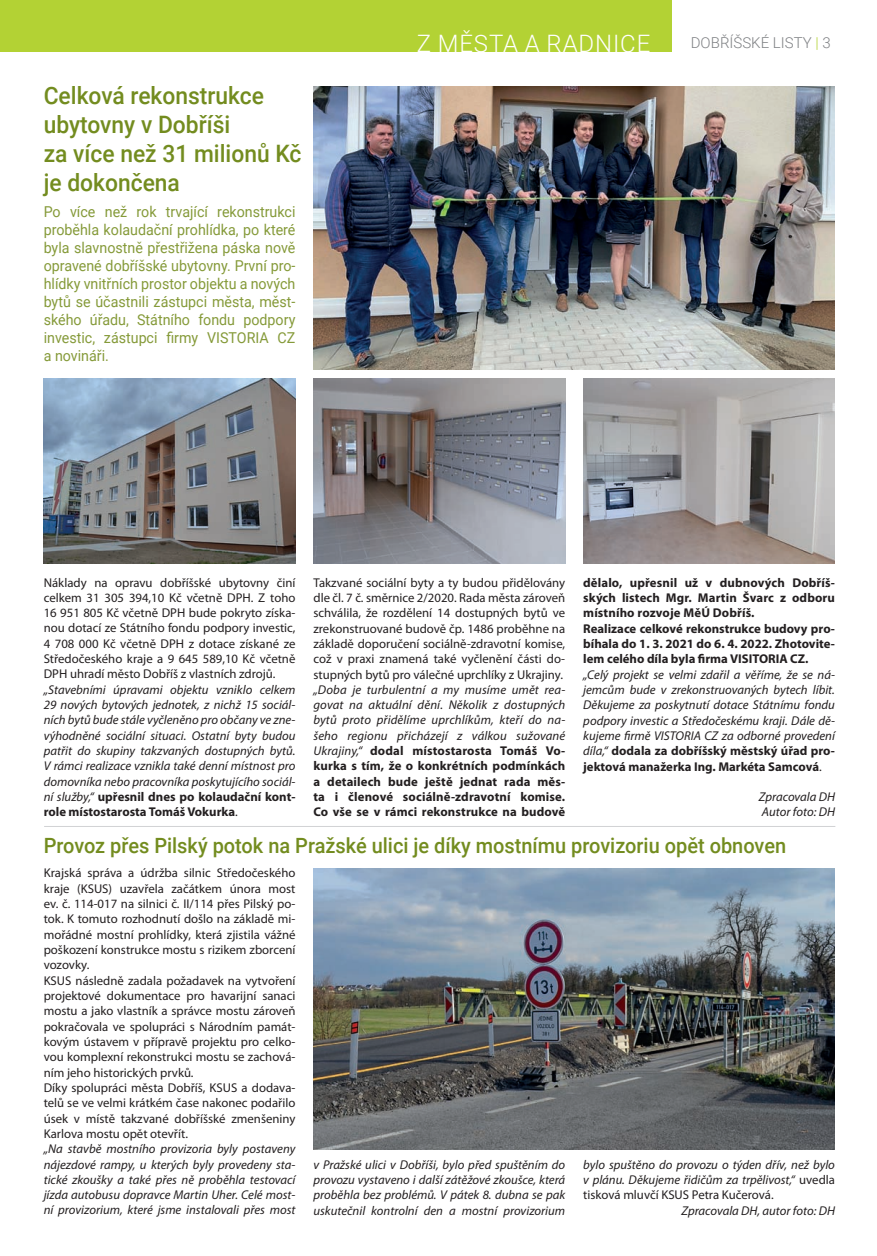
<style>
.page{position:relative;width:877px;height:1256px;background:#fff}
.page>*{position:absolute;margin:0;border:0;box-sizing:border-box;transform-origin:0 0}
.t1{font:500 24px/28.8px "Roboto";color:#738c1f;scale:.95 1}
.t2{font:300 24px "Roboto";letter-spacing:.035em;color:#fff}
.t3{font:500 21px "Roboto";color:#738c1f;scale:.95 1}
.t4{font:15px/18px "Roboto";color:#859a39;text-align:justify;scale:.95 1}
.t5{font:300 15px "Roboto";color:#808285}
.t6{font:12.75px/15.3px "Myriad Pro";color:#231f20;text-align:justify}
.t7{font:italic 12.75px/15.3px "Myriad Pro";color:#231f20;text-align:justify}
.t8{font:700 12.75px/15.3px "Myriad Pro";color:#231f20;text-align:justify}
.s1{color:#b3d234}
.s2{font-weight:700;font-style:normal}
.s3{font-style:normal}
.s4{font-weight:400;font-style:italic}
</style>
<div class="page">
<hr style="left:0;top:0;width:1px;height:52px;background:#b3d234">
<div style="left:1px;top:0;width:670px;height:52px;background:#b3d234"></div>
<hr style="left:44px;top:826px;width:791px;height:1px;background:#d1d2d4">
<img style="left:313px;top:86px;width:522px;height:283px">
<img style="left:44px;top:378px;width:251px;height:186px">
<img style="left:583px;top:378px;width:252px;height:186px">
<img style="left:314px;top:378px;width:251px;height:186px">
<img style="left:314px;top:869px;width:521px;height:280px">
<h1 class="t1" style="left:44px;top:80px;width:273px">Celková rekonstrukce ubytovny v Dobříši<br>za více než 31 milionů Kč je dokončena</h1>
<p class="t4" style="left:44px;top:202px;width:266px">Po více než rok trvající rekonstrukci proběhla kolaudační prohlídka, po které byla slavnostně přestřižena páska nově opravené dobříšské ubytovny. První pro&shy;hlídky vnitřních prostor objektu a nových bytů se účastnili zástupci města, měst&shy;ského úřadu, Státního fondu podpory investic, zástupci firmy VISTORIA CZ a novináři.</p>
<h1 class="t2" style="left:417px;top:27px;width:235px">Z MĚSTA A RADNICE</h1>
<p class="t5" style="left:690px;top:32px;width:141px">DOBŘÍŠSKÉ LISTY <span class="s1">|</span> 3</p>
<p class="t6" style="left:44px;top:574px;width:253px">Náklady na opravu dobříšské ubytovny činí celkem 31 305 394,10 Kč včetně DPH. Z toho 16 951 805 Kč včetně DPH bude pokryto získa&shy;nou dotací ze Státního fondu podpory investic, 4 708 000 Kč včetně DPH z dotace získané ze Středočeského kraje a 9 645 589,10 Kč včetně DPH uhradí město Dobříš z vlastních zdrojů.</p>
<p class="t7" style="left:44px;top:681px;width:253px">„Stavebními úpravami objektu vzniklo celkem 29 nových bytových jednotek, z nichž 15 sociál&shy;ních bytů bude stále vyčleněno pro občany ve zne&shy;výhodněné sociální situaci. Ostatní byty budou patřit do skupiny takzvaných dostupných bytů.<br>V rámci realizace vznikla také denní místnost pro domovníka nebo pracovníka poskytujícího sociál&shy;ní služby,“ <span class="s2">upřesnil dnes po kolaudační kont&shy;role místostarosta Tomáš Vokurka</span><span class="s3">.</span></p>
<p class="t6" style="left:313px;top:574px;width:253px">Takzvané sociální byty a ty budou přidělovány dle čl. 7 č. směrnice 2/2020. Rada města zároveň schválila, že rozdělení 14 dostupných bytů ve zrekonstruované budově čp. 1486 proběhne na základě doporučení sociálně-zdravotní komise, což v praxi znamená také vyčlenění části do&shy;stupných bytů pro válečné uprchlíky z Ukrajiny.</p>
<p class="t8" style="left:313px;top:681px;width:253px"><span class="s4">„Doba je turbulentní a my musíme umět rea&shy;govat na aktuální dění. Několik z dostupných bytů proto přidělíme uprchlíkům, kteří do na&shy;šeho regionu přicházejí z válkou sužované Ukrajiny,“</span> dodal místostarosta Tomáš Vo&shy;kurka s tím, že o konkrétních podmínkách a detailech bude ještě jednat rada měs&shy;ta i členové sociálně-zdravotní komise.<br>Co vše se v rámci rekonstrukce na budově</p>
<p class="t8" style="left:583px;top:574px;width:253px;text-align:left">dělalo, upřesnil už v dubnových Dobříš&shy;ských listech Mgr. Martin Švarc z odboru místního rozvoje MěÚ Dobříš.<br>Realizace celkové rekonstrukce budovy pro&shy;bíhala do 1. 3. 2021 do 6. 4. 2022. Zhotovite&shy;lem celého díla byla firma VISITORIA CZ.</p>
<p class="t7" style="left:583px;top:666px;width:253px">„Celý projekt se velmi zdařil a věříme, že se ná&shy;jemcům bude v zrekonstruovaných bytech líbit.<br>Děkujeme za poskytnutí dotace Státnímu fondu podpory investic a Středočeskému kraji. Dále dě&shy;kujeme firmě VISTORIA CZ za odborné provedení díla,“ <span class="s2">dodala za dobříšský městský úřad pro&shy;jektová manažerka Ing. Markéta Samcová</span><span class="s3">.</span></p>
<p class="t7" style="left:758px;top:789px;width:78px">Zpracovala DH<br>Autor foto: DH</p>
<h2 class="t3" style="left:44px;top:830px;width:783px">Provoz přes Pilský potok na Pražské ulici je díky mostnímu provizoriu opět obnoven</h2>
<p class="t6" style="left:44px;top:865px;width:253px;text-align:left">Krajská správa a údržba silnic Středočeského kraje (KSUS) uzavřela začátkem února most ev. č. 114-017 na silnici č. II/114 přes Pilský po&shy;tok. K tomuto rozhodnutí došlo na základě mi&shy;mořádné mostní prohlídky, která zjistila vážné poškození konstrukce mostu s rizikem zborcení vozovky.<br>KSUS následně zadala požadavek na vytvoření projektové dokumentace pro havarijní sanaci mostu a jako vlastník a správce mostu zároveň pokračovala ve spolupráci s Národním památ&shy;kovým ústavem v přípravě projektu pro celko&shy;vou komplexní rekonstrukci mostu se zachová&shy;ním jeho historických prvků.<br>Díky spolupráci města Dobříš, KSUS a dodava&shy;telů se ve velmi krátkém čase nakonec podařilo úsek v místě takzvané dobříšské zmenšeniny Karlova mostu opět otevřít.</p>
<p class="t7" style="left:44px;top:1141px;width:253px">„Na stavbě mostního provizoria byly postaveny nájezdové rampy, u kterých byly provedeny sta&shy;tické zkoušky a také přes ně proběhla testovací jízda autobusu dopravce Martin Uher. Celé most&shy;ní provizorium, které jsme instalovali přes most</p>
<p class="t7" style="left:313px;top:1156px;width:253px">v Pražské ulici v Dobříši, bylo před spuštěním do provozu vystaveno i další zátěžové zkoušce, která proběhla bez problémů. V pátek 8. dubna se pak uskutečnil kontrolní den a mostní provizorium</p>
<p class="t7" style="left:583px;top:1156px;width:253px">bylo spuštěno do provozu o týden dřív, než bylo v plánu. Děkujeme řidičům za trpělivost,“ <span class="s3">uvedla tisková mluvčí KSUS Petra Kučerová.</span></p>
<p class="t7" style="left:681px;top:1202px;width:155px">Zpracovala DH, autor foto: DH</p>
</div>
